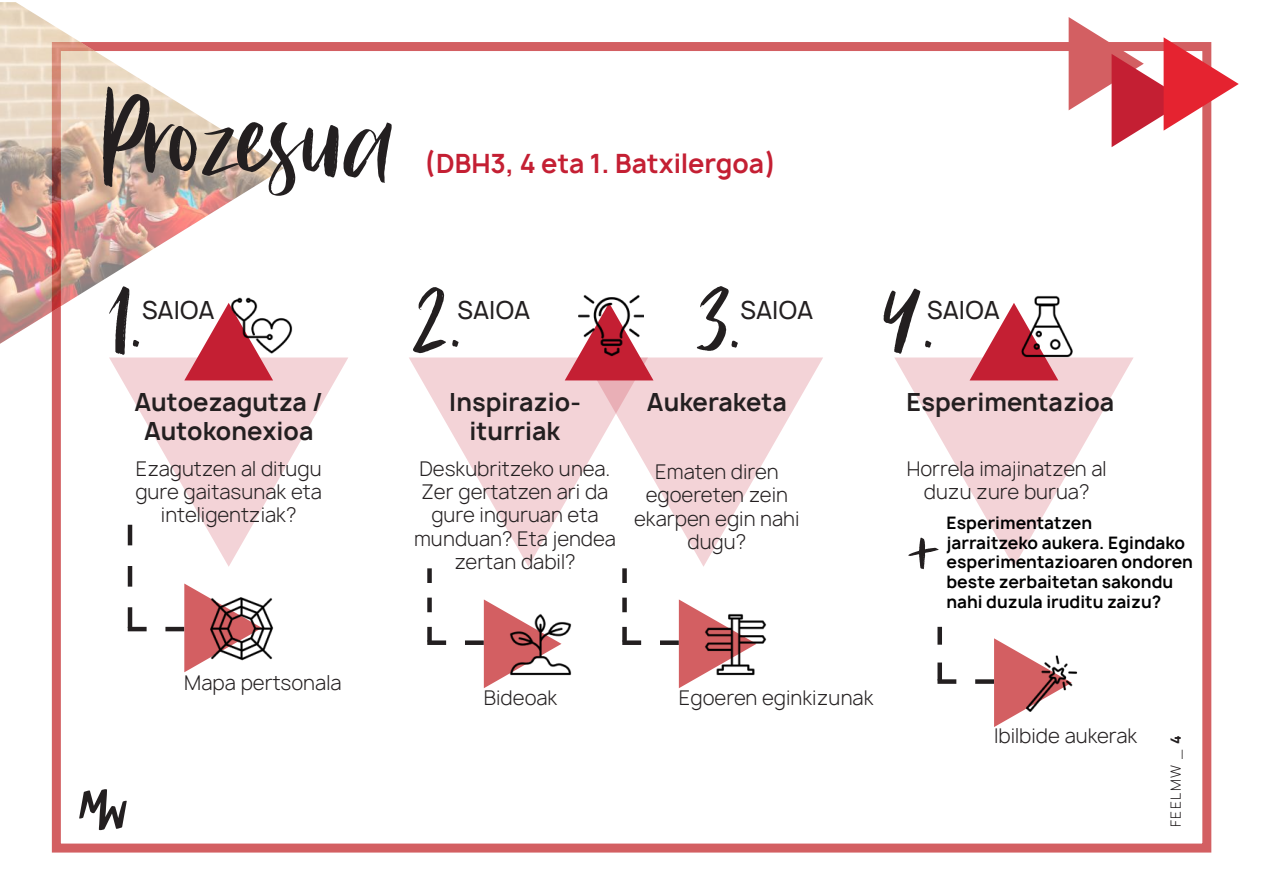
<style>
.page{position:relative;width:1263px;height:893px;background:#fff}
.page>*{position:absolute;margin:0;border:0;box-sizing:border-box;transform-origin:0 0}
.t1{font:150px "Bitter Rose";color:#231f20}
.t2{font:120px "Bitter Rose";color:#231f20}
.t3{font:85.5px "Bitter Rose";color:#231f20}
.t4{font:700 25.5px "Manrope";color:#c41f33}
.t5{font:700 24px/28.8px "Manrope";color:#231f20;text-align:center}
.t6{font:500 24px "Manrope";color:#231f20}
.t7{font:300 19.5px/23.4px "Manrope";color:#231f20;text-align:center}
.t8{font:700 16.5px/19.8px "Manrope";color:#000001}
.t9{font:300 13.5px "Manrope";letter-spacing:.1em;color:#231f20}
.s1{font-weight:800}
</style>
<div class="page">
<svg style="left:79px;top:789px;width:48px;height:41px"></svg>
<div style="left:52px;top:42px;width:1159px;height:810px;border:9px solid #d35f62"></div>
<svg style="left:1069px;top:17px;width:170px;height:130px"></svg>
<img style="left:0;top:2px;width:284px;height:342px">
<svg style="left:109px;top:357px;width:239px;height:210px;fill:#f3d3d7"></svg>
<svg style="left:184px;top:303px;width:89px;height:77px"></svg>
<svg style="left:128px;top:525px;width:134px;height:147px"></svg>
<svg style="left:409px;top:357px;width:175px;height:210px;fill:#f3d3d7"></svg>
<svg style="left:565px;top:314px;width:79px;height:66px"></svg>
<svg style="left:894px;top:357px;width:239px;height:209px"></svg>
<svg style="left:969px;top:303px;width:89px;height:77px"></svg>
<svg style="left:584px;top:357px;width:239px;height:210px;fill:#f3d3d7"></svg>
<img style="left:578px;top:295px;width:65px;height:62px">
<img style="left:208px;top:595px;width:65px;height:65px">
<svg style="left:427px;top:568px;width:81px;height:120px"></svg>
<img style="left:508px;top:613px;width:64px;height:63px">
<img style="left:229px;top:292px;width:64px;height:65px">
<img style="left:1014px;top:295px;width:65px;height:63px">
<svg style="left:622px;top:568px;width:81px;height:120px"></svg>
<img style="left:703px;top:613px;width:64px;height:63px">
<svg style="left:937px;top:627px;width:81px;height:100px"></svg>
<img style="left:1018px;top:652px;width:60px;height:62px">
<h1 class="t1" style="left:103px;top:73px;width:294px">Prozesua</h1>
<h3 class="t4" style="left:424px;top:147px;width:353px">(DBH3, 4 eta 1. Batxilergoa)</h3>
<h2 class="t2" style="left:697px;top:265px;width:43px">3.</h2>
<h2 class="t2" style="left:109px;top:264px;width:352px">1. 2.</h2>
<h2 class="t2" style="left:883px;top:265px;width:50px">4.</h2>
<p class="t6" style="left:142px;top:294px;width:74px">SAIOA</p>
<p class="t6" style="left:457px;top:294px;width:74px">SAIOA</p>
<p class="t6" style="left:927px;top:294px;width:74px">SAIOA</p>
<p class="t6" style="left:741px;top:294px;width:74px">SAIOA</p>
<p class="t5" style="left:134px;top:388px;width:190px">Autoezagutza /<br>Autokonexioa</p>
<p class="t7" style="left:135px;top:457px;width:188px">Ezagutzen al ditugu gure gaitasunak eta inteligentziak?</p>
<p class="t7" style="left:184px;top:671px;width:159px">Mapa pertsonala</p>
<p class="t5" style="left:449px;top:388px;width:133px">Inspirazio&shy;iturriak</p>
<p class="t7" style="left:414px;top:457px;width:203px">Deskubritzeko unea.<br>Zer gertatzen ari da gure inguruan eta munduan? Eta jendea zertan dabil?</p>
<p class="t5" style="left:647px;top:388px;width:141px">Aukeraketa</p>
<p class="t7" style="left:634px;top:460px;width:167px">Ematen diren egoereten zein ekarpen egin nahi dugu?</p>
<p class="t7" style="left:484px;top:686px;width:75px">Bideoak</p>
<p class="t7" style="left:679px;top:687px;width:196px">Egoeren eginkizunak</p>
<p class="t5" style="left:906px;top:388px;width:209px">Esperimentazioa</p>
<p class="t7" style="left:907px;top:457px;width:201px">Horrela imajinatzen al duzu zure burua?</p>
<h3 class="t3" style="left:908px;top:512px;width:35px">+</h3>
<p class="t8" style="left:946px;top:513px;width:248px">Esperimentatzen<br>jarraitzeko aukera. Egindako esperimentazioaren ondoren beste zerbaitetan sakondu nahi duzula iruditu zaizu?</p>
<p class="t7" style="left:994px;top:724px;width:145px">Ibilbide aukerak</p>
<p class="t9" style="left:1167px;top:827px;width:93px;rotate:-90deg">FEELMW _ <span class="s1">4</span></p>
</div>
